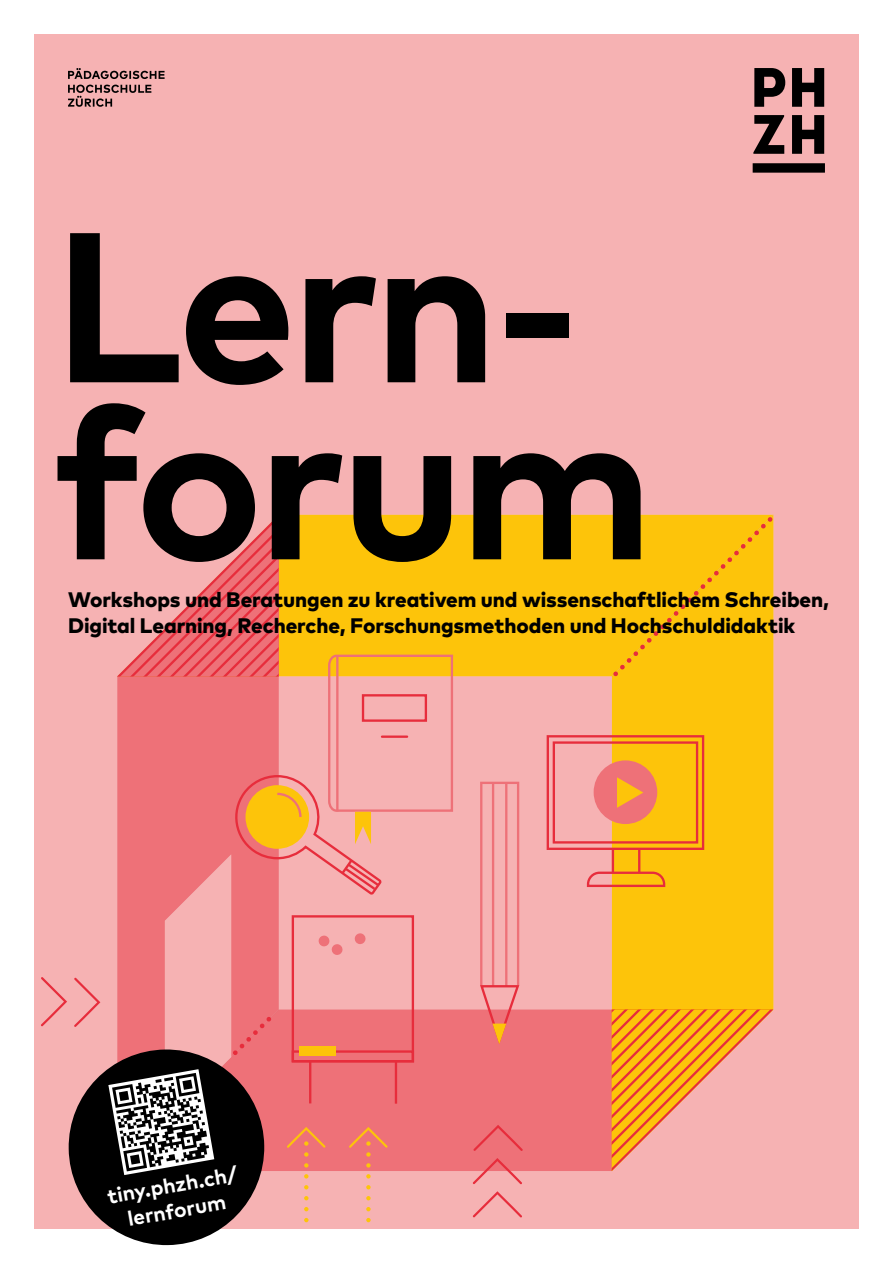
<style>
.page{position:relative;width:893px;height:1263px;background:#fff}
.page>*{position:absolute;margin:0;border:0;box-sizing:border-box;transform-origin:0 0}
.t1{font:700 213px/177px "Mark OT";letter-spacing:-.03em;color:#000}
.t2{font:800 21px/25.5px "Mark OT";letter-spacing:-.005em;color:#000}
.t3{font:700 21px/25.5px "Mark OT";color:#fff;text-align:center}
</style>
<div class="page">
<div style="left:34px;top:34px;width:825px;height:1195px;background:#f6b2b3"></div>
<div style="left:325px;top:1009px;width:287px;height:162px;background:#ee7178"></div>
<div style="left:454px;top:515px;width:155px;height:161px;background:#fdc40a"></div>
<div style="left:612px;top:680px;width:161px;height:329px;background:#fdc40a"></div>
<svg style="left:117px;top:896px;width:162px;height:81px;fill:#ee7178"></svg>
<div style="left:594px;top:760px;width:63px;height:64px;background:#ee7178;border-radius:50%"></div>
<svg style="left:473px;top:1191px;width:49px;height:26px"></svg>
<svg style="left:473px;top:1158px;width:49px;height:26px"></svg>
<svg style="left:473px;top:1125px;width:50px;height:26px"></svg>
<svg style="left:349px;top:1127px;width:39px;height:30px"></svg>
<svg style="left:366px;top:1163px;width:5px;height:4px"></svg>
<svg style="left:366px;top:1174px;width:5px;height:4px"></svg>
<svg style="left:366px;top:1185px;width:5px;height:4px"></svg>
<svg style="left:366px;top:1196px;width:5px;height:4px"></svg>
<svg style="left:366px;top:1207px;width:5px;height:4px"></svg>
<svg style="left:366px;top:1218px;width:5px;height:4px"></svg>
<div style="left:547px;top:735px;width:157px;height:115px;border:2px solid #e72d3c"></div>
<hr style="left:638px;top:849px;width:2px;height:24px;background:#e72d3c">
<hr style="left:612px;top:849px;width:2px;height:24px;background:#e72d3c">
<svg style="left:586px;top:870px;width:80px;height:18px"></svg>
<div style="left:553px;top:741px;width:145px;height:102px;border:2px solid #e72d3c"></div>
<svg style="left:617px;top:777px;width:26px;height:31px"></svg>
<div style="left:292px;top:915px;width:122px;height:147px;border:2px solid #e72d3c"></div>
<div style="left:292px;top:1050px;width:122px;height:12px;border:2px solid #e72d3c"></div>
<div style="left:300px;top:1046px;width:36px;height:10px;background:#fdc40a"></div>
<hr style="left:395px;top:1062px;width:2px;height:42px;background:#e72d3c">
<svg style="left:318px;top:935px;width:25px;height:20px"></svg>
<svg style="left:354px;top:933px;width:12px;height:11px"></svg>
<hr style="left:492px;top:783px;width:2px;height:203px;background:#ee7178">
<hr style="left:505px;top:783px;width:2px;height:203px;background:#ee7178">
<div style="left:480px;top:782px;width:39px;height:204px;border:2px solid #ee7178"></div>
<svg style="left:478px;top:983px;width:43px;height:65px"></svg>
<svg style="left:117px;top:515px;width:337px;height:381px"></svg>
<svg style="left:612px;top:1009px;width:161px;height:162px"></svg>
<div style="left:609px;top:514px;width:165px;height:166px;background:#fdc40a"></div>
<svg style="left:753px;top:68px;width:72px;height:105px"></svg>
<svg style="left:68px;top:68px;width:97px;height:39px"></svg>
<svg style="left:41px;top:977px;width:284px;height:269px"></svg>
<h1 class="t1" style="left:53px;top:212px;width:603px">Lern&shy;forum</h1>
<p class="t2" style="left:68px;top:586px;width:763px">Workshops und Beratungen zu kreativem und wissenschaftlichem Schreiben,<br>Digital Learning, Recherche, Forschungsmethoden und Hochschuldidaktik</p>
<p class="t3" style="left:105px;top:1183px;width:133px;rotate:-10deg">tiny.phzh.ch/ lernforum</p>
</div>
